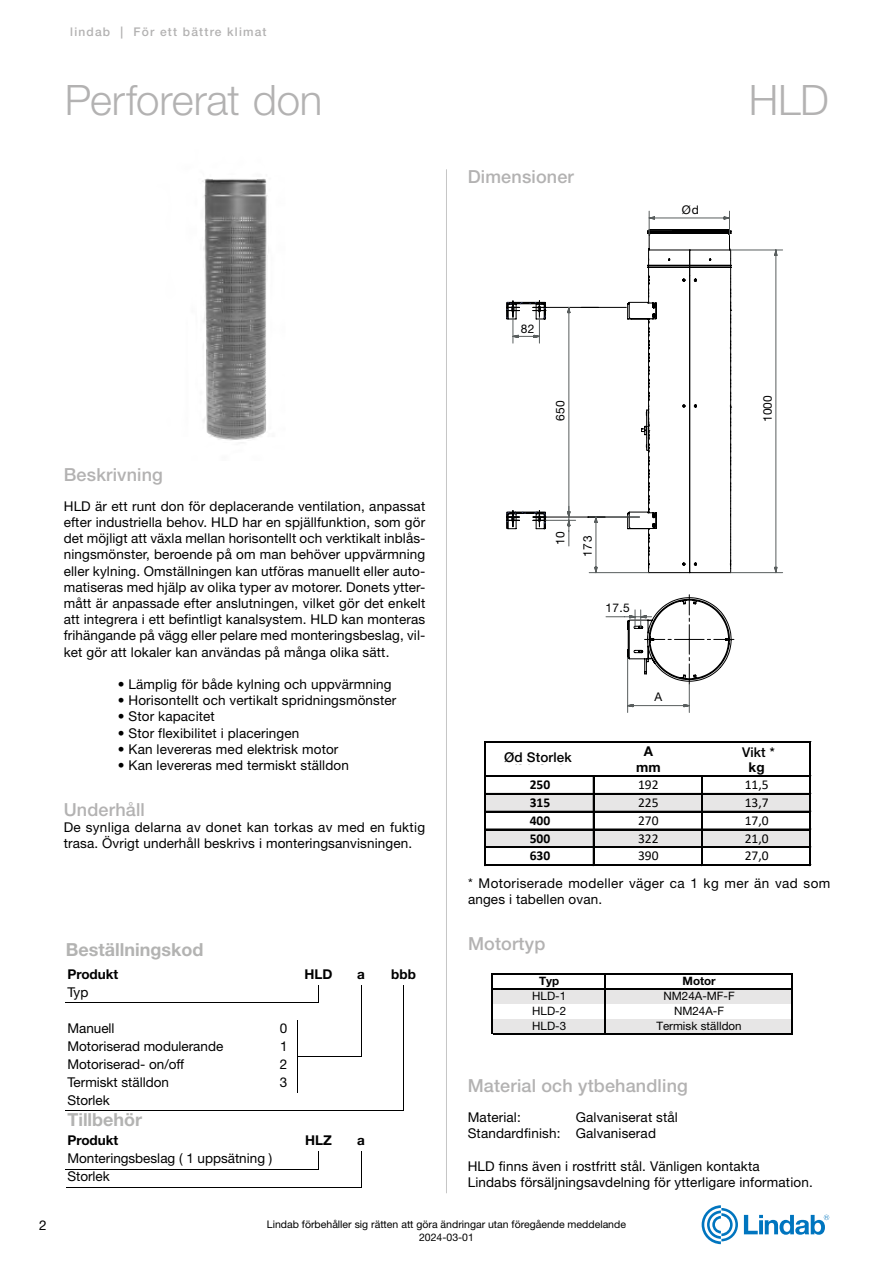
<style>
.page{position:relative;width:893px;height:1263px;background:#fff}
.page>*{position:absolute;margin:0;border:0;box-sizing:border-box;transform-origin:0 0}
.t1{font:300 42px "Helvetica Neue LT Pro";letter-spacing:-.005em;color:#b3b2b2}
.t2{font:500 18px "Helvetica Neue LT Pro";letter-spacing:.01em;color:#b3b2b2}
.t3{font:700 18px "Helvetica Neue";color:#b3b3b2}
.t4{font:13.5px/16.2px "Helvetica Neue LT Pro";letter-spacing:.01em;color:#000}
.t5{font:13.5px/19.5px "Helvetica Neue";color:#000;text-align:center}
.t6{font:13.5px/16.2px "Helvetica Neue LT Pro";letter-spacing:.03em;color:#000}
.t7{font:13.5px "Calibri";letter-spacing:.005em;color:#000}
.t8{font:700 13.5px "Helvetica Neue";color:#000}
.t9{font:700 13.5px "Helvetica Neue LT Pro";color:#000}
.t10{font:700 13.5px "Calibri";letter-spacing:.005em;color:#000}
.t11{font:500 13.5px "Helvetica Neue LT Pro";letter-spacing:.01em;color:#000}
.t12{font:500 12px "Helvetica Neue LT Pro";letter-spacing:.1em;color:#b3b2b2}
.t13{font:12px "Helvetica Neue";letter-spacing:.025em;color:#000}
.t14{font:11.55px "Helvetica Neue LT Pro";color:#000}
.t15{font:700 11.55px "Helvetica Neue LT Pro";color:#000}
.t16{font:10.5px/12.6px "Helvetica Neue LT Pro";color:#000;text-align:center}
</style>
<div class="page">
<svg style="left:744px;top:1215px;width:85px;height:20px"></svg>
<svg style="left:702px;top:1205px;width:36px;height:39px"></svg>
<hr style="left:446px;top:169px;width:1px;height:1024px;background:#c6c6c6">
<hr style="left:539px;top:307px;width:59px;height:1px;background:#000">
<hr style="left:539px;top:517px;width:66px;height:1px;background:#000">
<svg style="left:506px;top:301px;width:70px;height:246px"></svg>
<svg style="left:588px;top:210px;width:195px;height:364px"></svg>
<svg style="left:605px;top:595px;width:129px;height:118px"></svg>
<div style="left:486px;top:794px;width:324px;height:18px;background:#e7e6e6"></div>
<div style="left:486px;top:829px;width:324px;height:18px;background:#e7e6e6"></div>
<hr style="left:485px;top:741px;width:1px;height:125px;background:#000">
<hr style="left:809px;top:743px;width:1px;height:123px;background:#000">
<hr style="left:810px;top:743px;width:1px;height:123px;background:#000">
<hr style="left:593px;top:777px;width:1px;height:89px;background:#000">
<hr style="left:701px;top:777px;width:2px;height:89px;background:#000">
<hr style="left:486px;top:741px;width:325px;height:2px;background:#000">
<hr style="left:486px;top:775px;width:325px;height:2px;background:#000">
<hr style="left:486px;top:793px;width:325px;height:1px;background:#000">
<hr style="left:486px;top:811px;width:325px;height:1px;background:#000">
<hr style="left:486px;top:829px;width:325px;height:1px;background:#000">
<hr style="left:486px;top:846px;width:325px;height:1px;background:#000">
<hr style="left:486px;top:847px;width:325px;height:1px;background:#000">
<hr style="left:486px;top:864px;width:325px;height:2px;background:#000">
<img style="left:202px;top:169px;width:317px;height:292px">
<hr style="left:297px;top:1021px;width:1px;height:72px;background:#000">
<svg style="left:318px;top:985px;width:1px;height:17px"></svg>
<svg style="left:318px;top:1151px;width:1px;height:18px"></svg>
<hr style="left:361px;top:985px;width:1px;height:71px;background:#000">
<hr style="left:361px;top:1151px;width:1px;height:36px;background:#000">
<hr style="left:403px;top:985px;width:1px;height:125px;background:#000">
<hr style="left:66px;top:1002px;width:253px;height:1px;background:#000">
<hr style="left:297px;top:1056px;width:64px;height:1px;background:#000">
<hr style="left:66px;top:1110px;width:338px;height:1px;background:#000">
<hr style="left:66px;top:1169px;width:253px;height:1px;background:#000">
<hr style="left:66px;top:1187px;width:295px;height:1px;background:#000">
<div style="left:493px;top:989px;width:299px;height:15px;background:#e7e6e6"></div>
<div style="left:493px;top:1019px;width:299px;height:15px;background:#e7e6e6"></div>
<hr style="left:491px;top:974px;width:2px;height:60px;background:#000">
<hr style="left:604px;top:975px;width:2px;height:59px;background:#000">
<hr style="left:791px;top:975px;width:1px;height:59px;background:#000">
<hr style="left:493px;top:974px;width:299px;height:1px;background:#000">
<hr style="left:493px;top:988px;width:299px;height:2px;background:#000">
<hr style="left:493px;top:1033px;width:299px;height:1px;background:#000">
<p class="t12" style="left:70px;top:25px;width:198px">lindab | För ett bättre klimat</p>
<h1 class="t1" style="left:65px;top:74px;width:259px">Perforerat don</h1>
<h1 class="t1" style="left:749px;top:74px;width:82px">HLD</h1>
<h2 class="t2" style="left:468px;top:166px;width:108px">Dimensioner</h2>
<p class="t13" style="left:682px;top:202px;width:18px">Ød</p>
<p class="t13" style="left:521px;top:321px;width:15px">82</p>
<p class="t13" style="left:553px;top:421px;width:22px;rotate:-90deg">650</p>
<p class="t13" style="left:760px;top:422px;width:28px;rotate:-90deg">1000</p>
<p class="t4" style="left:39px;top:1217px;width:9px">2</p>
<h2 class="t2" style="left:64px;top:464px;width:101px">Beskrivning</h2>
<p class="t4" style="left:64px;top:497px;width:363px;text-align:justify">HLD är ett runt don för deplacerande ventilation, anpassat efter industriella behov. HLD har en spjällfunktion, som gör det möjligt att växla mellan horisontellt och verktikalt inblås&shy;ningsmönster, beroende på om man behöver uppvärmning eller kylning. Omställningen kan utföras manuellt eller auto&shy;matiseras med hjälp av olika typer av motorer. Donets ytter&shy;mått är anpassade efter anslutningen, vilket gör det enkelt att integrera i ett befintligt kanalsystem. HLD kan monteras frihängande på vägg eller pelare med monteringsbeslag, vil&shy;ket gör att lokaler kan användas på många olika sätt.</p>
<p class="t4" style="left:118px;top:676px;width:275px">• Lämplig för både kylning och uppvärmning</p>
<p class="t4" style="left:118px;top:692px;width:280px">• Horisontellt och vertikalt spridningsmönster</p>
<p class="t4" style="left:118px;top:708px;width:99px">• Stor kapacitet</p>
<p class="t4" style="left:118px;top:724px;width:183px">• Stor flexibilitet i placeringen</p>
<p class="t4" style="left:118px;top:740px;width:222px">• Kan levereras med elektrisk motor</p>
<p class="t4" style="left:118px;top:757px;width:233px">• Kan levereras med termiskt ställdon</p>
<h2 class="t2" style="left:64px;top:799px;width:83px">Underhåll</h2>
<p class="t4" style="left:64px;top:819px;width:363px">De synliga delarna av donet kan torkas av med en fuktig trasa. Övrigt underhåll beskrivs i monteringsanvisningen.</p>
<h2 class="t3" style="left:66px;top:939px;width:139px">Beställningskod</h2>
<p class="t8" style="left:67px;top:966px;width:53px">Produkt</p>
<p class="t8" style="left:305px;top:966px;width:29px">HLD</p>
<p class="t8" style="left:357px;top:966px;width:9px">a</p>
<p class="t8" style="left:391px;top:966px;width:26px">bbb</p>
<p class="t5" style="left:67px;top:982px;width:23px">Typ</p>
<p class="t5" style="left:67px;top:1018px;width:49px">Manuell</p>
<p class="t5" style="left:280px;top:1018px;width:9px">0</p>
<p class="t5" style="left:67px;top:1036px;width:157px">Motoriserad modulerande</p>
<p class="t5" style="left:280px;top:1036px;width:9px">1</p>
<p class="t5" style="left:67px;top:1054px;width:118px">Motoriserad- on/off</p>
<p class="t5" style="left:280px;top:1054px;width:9px">2</p>
<p class="t5" style="left:67px;top:1072px;width:103px">Termiskt ställdon</p>
<p class="t5" style="left:280px;top:1072px;width:9px">3</p>
<p class="t5" style="left:67px;top:1090px;width:44px">Storlek</p>
<h2 class="t3" style="left:67px;top:1108px;width:76px">Tillbehör</h2>
<p class="t8" style="left:67px;top:1132px;width:53px">Produkt</p>
<p class="t8" style="left:305px;top:1132px;width:28px">HLZ</p>
<p class="t8" style="left:357px;top:1132px;width:9px">a</p>
<p class="t5" style="left:67px;top:1149px;width:206px;line-height:18px;text-align:left">Monteringsbeslag ( 1 uppsätning )<br>Storlek</p>
<p class="t13" style="left:553px;top:545px;width:15px;rotate:-90deg">10</p>
<p class="t13" style="left:580px;top:556px;width:22px;rotate:-90deg">173</p>
<p class="t13" style="left:605px;top:601px;width:26px">17.5</p>
<p class="t13" style="left:655px;top:690px;width:9px">A</p>
<p class="t9" style="left:644px;top:742px;width:11px">A</p>
<p class="t9" style="left:731px;top:742px;width:52px">We ght*</p>
<p class="t9" style="left:636px;top:759px;width:26px">mm</p>
<p class="t9" style="left:749px;top:759px;width:18px">kg</p>
<p class="t11" style="left:504px;top:749px;width:69px">Ød Storlek</p>
<p class="t11" style="left:742px;top:744px;width:34px">Vikt *</p>
<p class="t9" style="left:515px;top:750px;width:43px">Ød Siz</p>
<p class="t10" style="left:530px;top:775px;width:22px">250</p>
<p class="t7" style="left:638px;top:775px;width:22px">192</p>
<p class="t7" style="left:745px;top:775px;width:26px">11,5</p>
<p class="t10" style="left:530px;top:793px;width:22px">315</p>
<p class="t7" style="left:638px;top:793px;width:22px">225</p>
<p class="t7" style="left:745px;top:793px;width:26px">13,7</p>
<p class="t10" style="left:530px;top:811px;width:22px">400</p>
<p class="t7" style="left:638px;top:811px;width:22px">270</p>
<p class="t7" style="left:745px;top:811px;width:26px">17,0</p>
<p class="t10" style="left:530px;top:828px;width:22px">500</p>
<p class="t7" style="left:638px;top:829px;width:22px">322</p>
<p class="t7" style="left:745px;top:829px;width:26px">21,0</p>
<p class="t10" style="left:530px;top:846px;width:22px">630</p>
<p class="t7" style="left:638px;top:846px;width:22px">390</p>
<p class="t7" style="left:745px;top:846px;width:26px">27,0</p>
<p class="t6" style="left:468px;top:874px;width:364px">* Motoriserade modeller väger ca 1 kg mer än vad som anges i tabellen ovan.</p>
<h2 class="t2" style="left:468px;top:933px;width:79px">Motortyp</h2>
<p class="t15" style="left:539px;top:974px;width:22px">Typ</p>
<p class="t15" style="left:682px;top:974px;width:35px">Motor</p>
<p class="t14" style="left:532px;top:989px;width:35px">HLD-1</p>
<p class="t14" style="left:663px;top:989px;width:73px">NM24A-MF-F</p>
<p class="t14" style="left:532px;top:1004px;width:35px">HLD-2</p>
<p class="t14" style="left:674px;top:1004px;width:52px">NM24A-F</p>
<p class="t14" style="left:532px;top:1019px;width:35px">HLD-3</p>
<p class="t14" style="left:656px;top:1019px;width:87px">Termisk ställdon</p>
<p class="t5" style="left:676px;top:992px;width:84px">NM24A-MF-F<br>NM24A-F</p>
<h2 class="t2" style="left:468px;top:1075px;width:222px">Material och ytbehandling</h2>
<p class="t4" style="left:468px;top:1109px;width:55px">Material:</p>
<p class="t4" style="left:468px;top:1109px;width:212px;text-indent:108px">Galvaniserat stål<br>Standardfinish: Galvaniserad</p>
<p class="t4" style="left:468px;top:1157px;width:346px">HLD finns även i rostfritt stål. Vänligen kontakta<br>Lindabs försäljningsavdelning för ytterligare information.</p>
<p class="t16" style="left:267px;top:1218px;width:361px">Lindab förbehåller sig rätten att göra ändringar utan föregående meddelande<br>2024-03-01</p>
</div>
